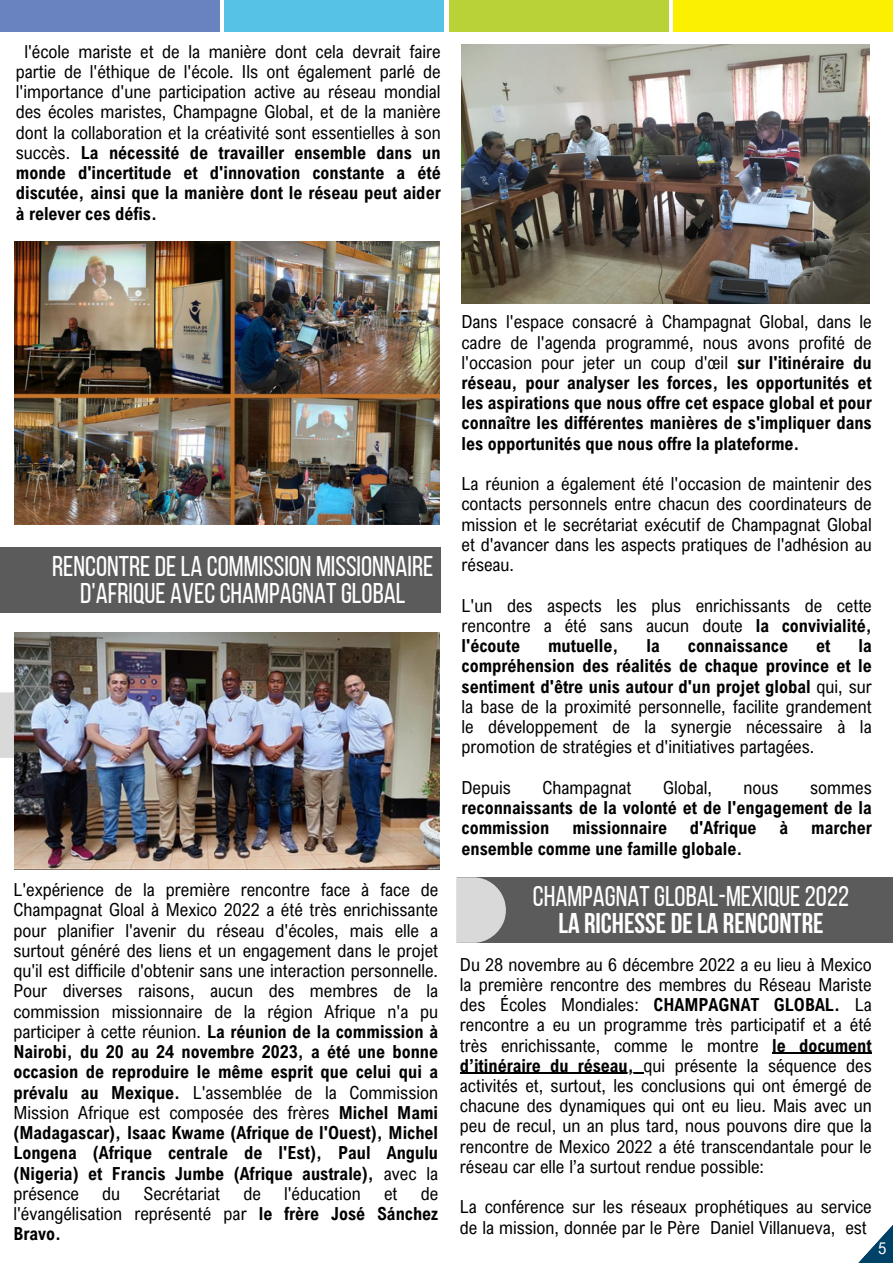
<style>
.page{position:relative;width:893px;height:1264px;background:#fff}
.page>*{position:absolute;margin:0;border:0;box-sizing:border-box;transform-origin:0 0}
.t1{font:28.5px/27px "Bebas Neue";color:#fff;text-align:center}
.t2{font:700 28.5px "Bebas Neue";color:#fff}
.t3{font:18px/20.2px "Arial Nova Cond";color:#000;text-align:justify}
.t4{font:700 18px/20.2px "Arial Nova Cond";color:#000;text-align:justify}
.t5{font:16.5px "Arial Nova Cond";color:#fff}
.s1{font-weight:700}
.s2{font-weight:400}
</style>
<div class="page">
<svg style="left:859px;top:1226px;width:33px;height:36px"></svg>
<div style="left:0;top:0;width:220px;height:32px;background:#6982c0"></div>
<div style="left:224px;top:0;width:220px;height:32px;background:#56c2e6"></div>
<div style="left:448px;top:0;width:220px;height:32px;background:#b9d237"></div>
<div style="left:673px;top:0;width:219px;height:32px;background:#faf000"></div>
<img style="left:14px;top:241px;width:425px;height:283px">
<div style="left:0;top:547px;width:440px;height:65px;background:#5b5b5b"></div>
<svg style="left:0;top:692px;width:14px;height:66px"></svg>
<img style="left:14px;top:632px;width:425px;height:237px">
<img style="left:461px;top:44px;width:408px;height:260px">
<div style="left:457px;top:877px;width:435px;height:65px;background:#5b5b5b"></div>
<svg style="left:456px;top:877px;width:50px;height:65px"></svg>
<hr style="left:772px;top:1052px;width:99px;height:1px;background:#000">
<hr style="left:460px;top:1072px;width:174px;height:1px;background:#000">
<p class="t3" style="left:16px;top:41px;width:426px;text-indent:9px">l'école mariste et de la manière dont cela devrait faire partie de l'éthique de l'école. Ils ont également parlé de l'importance d'une participation active au réseau mondial des écoles maristes, Champagne Global, et de la manière dont la collaboration et la créativité sont essentielles à son succès. <span class="s1">La nécessité de travailler ensemble dans un monde d'incertitude et d'innovation constante a été discutée, ainsi que la manière dont le réseau peut aider à relever ces défis.</span></p>
<p class="t1" style="left:52px;top:555px;width:383px">RENCONTREDELA COMMISSION MISSIONNAIRE<br>D'AFRIQUE AVECCHAMPAGNATGLOBAL</p>
<p class="t3" style="left:13px;top:879px;width:426px">L'expérience de la première rencontre face à face de Champagnat Gloal à Mexico 2022 a été très enrichissante pour planifier l'avenir du réseau d'écoles, mais elle a surtout généré des liens et un engagement dans le projet qu'il est difficile d'obtenir sans une interaction personnelle.<br>Pour diverses raisons, aucun des membres de la commission missionnaire de la région Afrique n'a pu participer à cette réunion. <span class="s1">La réunion de la commission à Nairobi, du 20 au 24 novembre 2023, a été une bonne occasion de reproduire le même esprit que celui qui a prévalu au Mexique.</span> L'assemblée de la Commission Mission Afrique est composée des frères <span class="s1">Michel Mami (Madagascar), Isaac Kwame (Afrique de l'Ouest), Michel Longena (Afrique centrale de l'Est), Paul Angulu (Nigeria) et Francis Jumbe (Afrique australe),</span> avec la présence</p>
<p class="t3" style="left:102px;top:1182px;width:19px">du</p>
<p class="t3" style="left:143px;top:1182px;width:78px">Secrétariat</p>
<p class="t3" style="left:243px;top:1182px;width:19px">de</p>
<p class="t3" style="left:284px;top:1182px;width:78px">l'éducation</p>
<p class="t3" style="left:384px;top:1182px;width:15px">et</p>
<p class="t3" style="left:13px;top:1182px;width:426px;text-indent:407px">de l'évangélisation représenté par <span class="s1">le frère José Sánchez Bravo.</span></p>
<p class="t4" style="left:461px;top:311px;width:411px"><span class="s2">Dans l'espace consacré à Champagnat Global, dans le cadre de l'agenda programmé, nous avons profité de l'occasion pour jeter un coup d'œil</span> sur l'itinéraire du réseau, pour analyser les forces, les opportunités et les aspirations que nous offre cet espace global et pour connaître les différentes manières de s'impliquer dans les opportunités que nous offre la plateforme.</p>
<p class="t3" style="left:461px;top:473px;width:411px">La réunion a également été l'occasion de maintenir des contacts personnels entre chacun des coordinateurs de mission et le secrétariat exécutif de Champagnat Global et d'avancer dans les aspects pratiques de l'adhésion au réseau.</p>
<p class="t3" style="left:461px;top:594px;width:411px">L'un des aspects les plus enrichissants de cette rencontre a été sans aucun doute <span class="s1">la convivialité, l'écoute</span></p>
<p class="t3" style="left:461px;top:635px;width:411px;text-indent:397px"><span class="s1">la compréhension des réalités de chaque province et le sentiment d'être unis autour d'un projet global</span> qui, sur la base de la proximité personnelle, facilite grandement le développement de la synergie nécessaire à la promotion de stratégies et d'initiatives partagées.</p>
<p class="t3" style="left:461px;top:777px;width:51px">Depuis</p>
<p class="t3" style="left:542px;top:777px;width:90px">Champagnat</p>
<p class="t3" style="left:663px;top:777px;width:51px">Global,</p>
<p class="t3" style="left:743px;top:777px;width:37px">nous</p>
<p class="t4" style="left:548px;top:635px;width:72px">mutuelle,</p>
<p class="t4" style="left:646px;top:635px;width:15px">la</p>
<p class="t4" style="left:687px;top:635px;width:102px">connaissance</p>
<p class="t4" style="left:816px;top:635px;width:16px">et</p>
<p class="t4" style="left:461px;top:777px;width:411px;text-indent:348px"><span class="s2">sommes </span>reconnaissants de la volonté et de l'engagement de la commission</p>
<p class="t4" style="left:572px;top:817px;width:96px">missionnaire</p>
<p class="t4" style="left:690px;top:817px;width:68px">d'Afrique</p>
<p class="t4" style="left:779px;top:817px;width:10px">à</p>
<p class="t4" style="left:811px;top:817px;width:62px">marcher</p>
<p class="t4" style="left:461px;top:837px;width:282px">ensemble comme une famille globale.</p>
<p class="t1" style="left:533px;top:885px;width:318px">CHAMPAGNATGLOBAL-MEXIQUE2022</p>
<p class="t2" style="left:558px;top:911px;width:267px">LA RICHESSE DELA RENCONTRE</p>
<p class="t3" style="left:460px;top:953px;width:413px">Du 28 novembre au 6 décembre 2022 a eu lieu à Mexico la première rencontre des membres du Réseau Mariste des Écoles Mondiales: <span class="s1">CHAMPAGNAT GLOBAL.</span> La rencontre a eu un programme très participatif et a été très enrichissante, comme le montre <span class="s1">le document d’itinéraire du réseau,</span> qui présente la séquence des activités et, surtout, les conclusions qui ont émergé de chacune des dynamiques qui ont eu lieu. Mais avec un peu de recul, un an plus tard, nous pouvons dire que la rencontre de Mexico 2022 a été transcendantale pour le réseau car elle l’a surtout rendue possible:</p>
<p class="t3" style="left:460px;top:1196px;width:413px">La conférence sur les réseaux prophétiques au service de la mission, donnée par le Père Daniel Villanueva, est</p>
<p class="t5" style="left:878px;top:1237px;width:10px">5</p>
</div>
